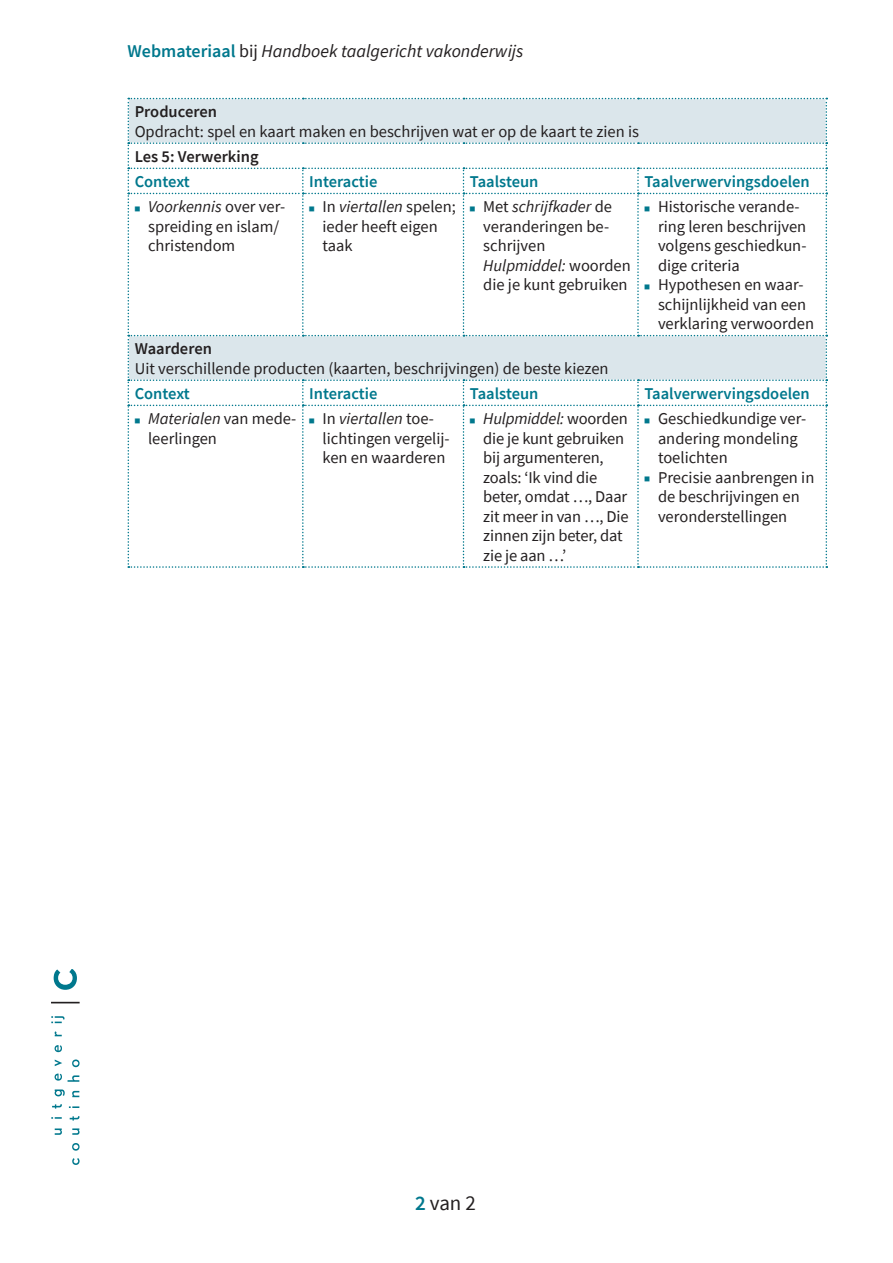
<style>
.page{position:relative;width:893px;height:1263px;background:#fff}
.page>*{position:absolute;margin:0;border:0;box-sizing:border-box;transform-origin:0 0}
.t1{font:21px "Source Sans Pro";color:#231f20}
.t2{font:italic 18px "Source Sans Pro";color:#231f20}
.t3{font:16.5px/19.5px "Source Sans Pro";color:#231f20}
.t4{font:600 16.5px "Source Sans Pro";color:#00788d}
.t5{font:600 16.5px "Source Sans Pro";color:#231f20}
.s1{font-weight:600;font-style:normal;color:#00788d}
.s2{font-style:normal}
.s3{font-size:6px;color:#00788d}
.s4{font-style:italic}
.s5{font-weight:600;color:#00788d}
</style>
<div class="page">
<svg style="left:55px;top:1128px;width:7px;height:7px"></svg>
<svg style="left:51px;top:1117px;width:11px;height:2px"></svg>
<svg style="left:52px;top:1104px;width:10px;height:4px"></svg>
<svg style="left:55px;top:1089px;width:10px;height:7px"></svg>
<svg style="left:55px;top:1073px;width:7px;height:7px"></svg>
<svg style="left:55px;top:1059px;width:7px;height:7px"></svg>
<svg style="left:55px;top:1045px;width:7px;height:7px"></svg>
<svg style="left:55px;top:1031px;width:7px;height:5px"></svg>
<svg style="left:51px;top:1016px;width:13px;height:7px"></svg>
<svg style="left:72px;top:1158px;width:7px;height:7px"></svg>
<svg style="left:72px;top:1143px;width:7px;height:8px"></svg>
<svg style="left:72px;top:1128px;width:7px;height:7px"></svg>
<svg style="left:70px;top:1116px;width:9px;height:4px"></svg>
<svg style="left:69px;top:1106px;width:10px;height:2px"></svg>
<svg style="left:72px;top:1091px;width:7px;height:6px"></svg>
<svg style="left:68px;top:1075px;width:11px;height:7px"></svg>
<svg style="left:72px;top:1059px;width:7px;height:8px"></svg>
<svg style="left:51px;top:1002px;width:28px;height:1px"></svg>
<svg style="left:54px;top:970px;width:23px;height:20px"></svg>
<svg style="left:128px;top:98px;width:699px;height:470px"></svg>
<p class="t2" style="left:128px;top:39px;width:397px"><span class="s1">Webmateriaal</span> <span class="s2">bij</span> Handboek taalgericht vakonderwijs</p>
<p class="t5" style="left:135px;top:101px;width:84px">Produceren</p>
<p class="t3" style="left:135px;top:121px;width:506px">Opdracht: spel en kaart maken en beschrijven wat er op de kaart te zien is</p>
<p class="t5" style="left:135px;top:146px;width:125px">Les 5: Verwerking</p>
<p class="t4" style="left:135px;top:171px;width:57px">Context</p>
<p class="t4" style="left:309px;top:171px;width:70px">Interactie</p>
<p class="t4" style="left:470px;top:171px;width:70px">Taalsteun</p>
<p class="t4" style="left:644px;top:171px;width:167px">Taalverwervingsdoelen</p>
<p class="t3" style="left:148px;top:197px;width:139px;text-indent:-13px"><span class="s3">■</span> <span class="s4">Voorkennis</span> over ver&shy;spreiding en islam/ christendom</p>
<p class="t3" style="left:323px;top:197px;width:135px;text-indent:-13px"><span class="s3">■</span> In <span class="s4">viertallen</span> spelen; ieder heeft eigen taak</p>
<p class="t3" style="left:483px;top:197px;width:149px;text-indent:-13px"><span class="s3">■</span> Met <span class="s4">schrijfkader</span> de veranderingen be&shy;schrijven<br><span class="s4">Hulpmiddel:</span> woorden die je kunt gebruiken</p>
<p class="t3" style="left:658px;top:197px;width:150px;text-indent:-14px"><span class="s3">■</span> Historische verande&shy;ring leren beschrijven volgens geschiedkun&shy;dige criteria</p>
<p class="t3" style="left:658px;top:275px;width:158px;text-indent:-14px"><span class="s3">■</span> Hypothesen en waar&shy;schijnlijkheid van een verklaring verwoorden</p>
<p class="t5" style="left:135px;top:338px;width:79px">Waarderen</p>
<p class="t3" style="left:135px;top:359px;width:475px">Uit verschillende producten (kaarten, beschrijvingen) de beste kiezen</p>
<p class="t4" style="left:135px;top:383px;width:57px">Context</p>
<p class="t4" style="left:309px;top:383px;width:70px">Interactie</p>
<p class="t4" style="left:470px;top:383px;width:70px">Taalsteun</p>
<p class="t4" style="left:644px;top:383px;width:167px">Taalverwervingsdoelen</p>
<p class="t3" style="left:148px;top:409px;width:150px;text-indent:-13px"><span class="s3">■</span> <span class="s4">Materialen</span> van mede&shy;leerlingen</p>
<p class="t3" style="left:323px;top:409px;width:129px;text-indent:-13px"><span class="s3">■</span> In <span class="s4">viertallen</span> toe&shy;lichtingen vergelij&shy;ken en waarderen</p>
<p class="t3" style="left:483px;top:409px;width:147px;text-indent:-13px"><span class="s3">■</span> <span class="s4">Hulpmiddel:</span> woorden die je kunt gebruiken bij argumenteren, zoals: ‘Ik vind die beter, omdat …, Daar zit meer in van …, Die zinnen zijn beter, dat zie je aan …’</p>
<p class="t3" style="left:658px;top:409px;width:150px;text-indent:-14px"><span class="s3">■</span> Geschiedkundige ver&shy;andering mondeling toelichten</p>
<p class="t3" style="left:658px;top:467px;width:158px;text-indent:-14px"><span class="s3">■</span> Precisie aanbrengen in de beschrijvingen en veronderstellingen</p>
<p class="t1" style="left:415px;top:1190px;width:63px"><span class="s5">2</span> van 2</p>
</div>
